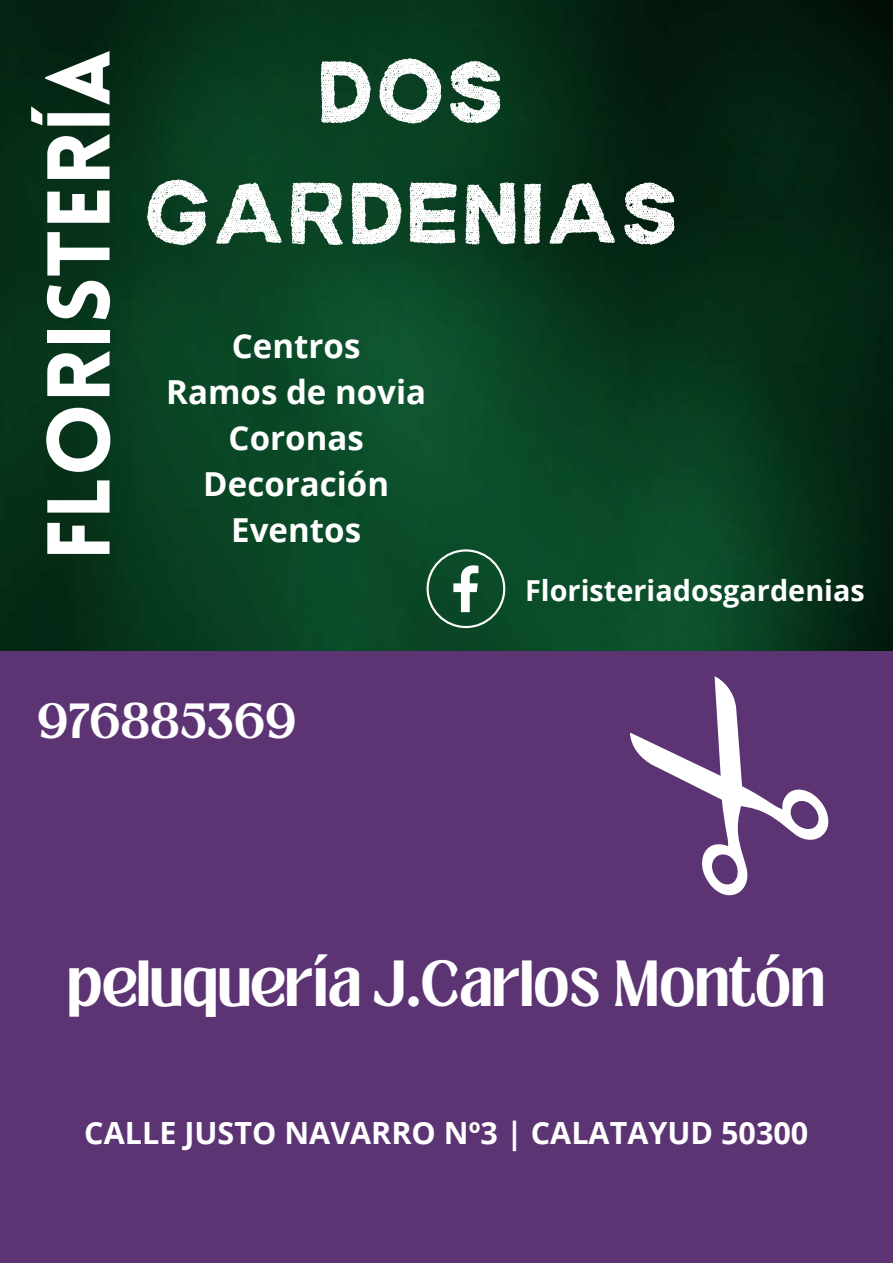
<style>
.page{position:relative;width:893px;height:1264px;background:#fff}
.page>*{position:absolute;margin:0;border:0;box-sizing:border-box;transform-origin:0 0}
.t1{font:86.85px/121.4px "MACABRODANGER";color:#fff;text-align:center}
.t2{font:900 86.85px "Lovelo";color:#fff}
.t3{font:700 49.95px "Loubag";color:#fff}
.t4{font:700 37.8px "Loubag";color:#fff}
.t5{font:700 33px/46.2px "Open Sans";color:#fff;text-align:center}
.t6{font:700 30.6px "Open Sans";color:#fff}
.t7{font:700 28.8px "Open Sans";color:#fff}
</style>
<div class="page">
<div style="left:0;top:0;width:892px;height:1262px;background:#5c3474"></div>
<img style="left:0;top:0;width:892px;height:650px">
<svg style="left:426px;top:549px;width:79px;height:79px;background:#35694d"></svg>
<svg style="left:630px;top:676px;width:199px;height:220px"></svg>
<h1 class="t2" style="left:44px;top:561px;width:513px;rotate:-90deg">Floristería</h1>
<h1 class="t1" style="left:143px;top:40px;width:537px">DOS<br>GARDENIAS</h1>
<p class="t5" style="left:166px;top:322px;width:261px">Centros<br>Ramos de novia<br>Coronas<br>Decoración<br>Eventos</p>
<p class="t7" style="left:525px;top:569px;width:341px">Floristeriadosgardenias</p>
<p class="t4" style="left:37px;top:690px;width:260px">976885369</p>
<h2 class="t3" style="left:68px;top:943px;width:758px">peluquería J.Carlos Montón</h2>
<p class="t6" style="left:84px;top:1110px;width:725px">CALLE JUSTO NAVARRO Nº3 | CALATAYUD 50300</p>
</div>
